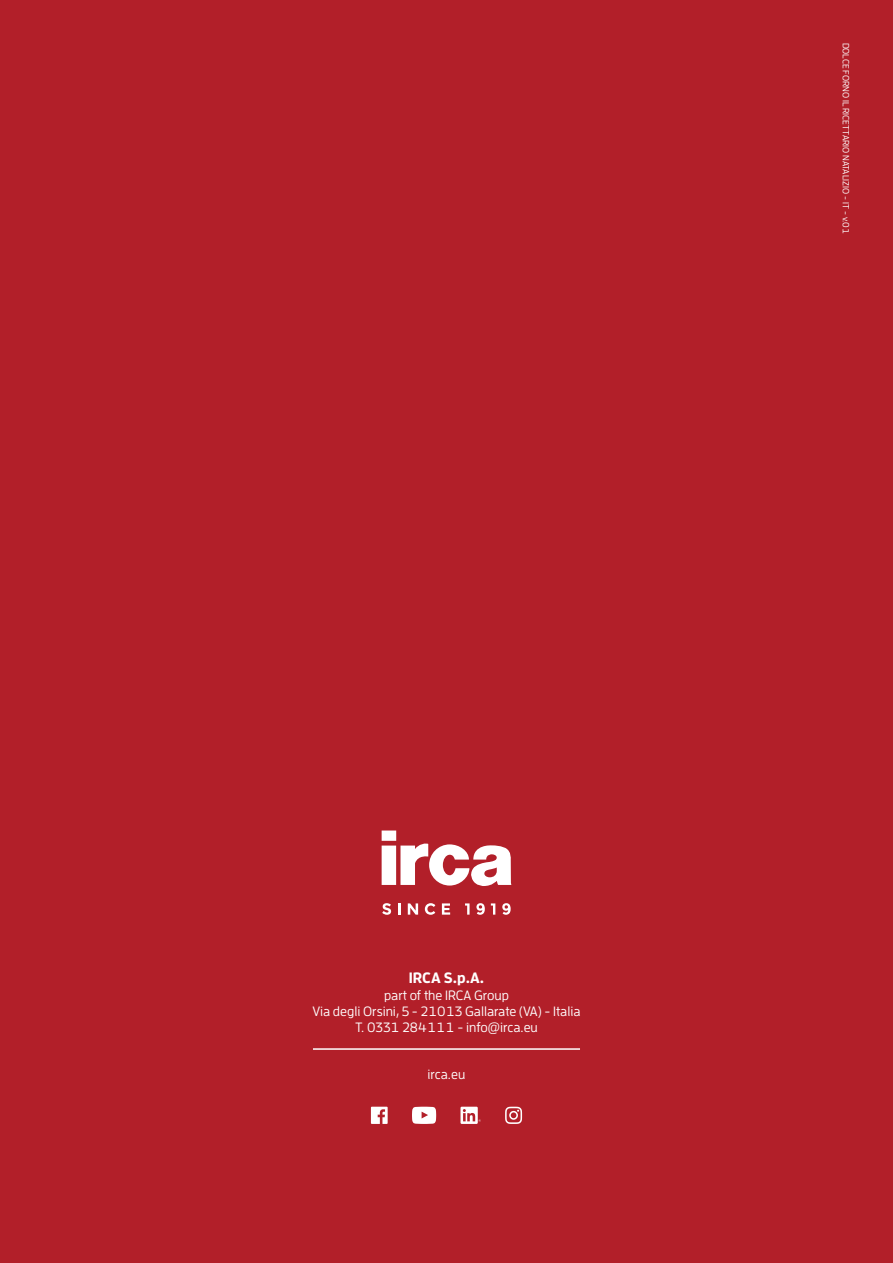
<style>
.page{position:relative;width:893px;height:1263px;background:#b21f29}
.page>*{position:absolute;margin:0;border:0;box-sizing:border-box;transform-origin:0 0}
.t1{font:700 15px "Enzo OT";color:#fff}
.t2{font:500 13.5px/16.2px "Enzo OT";color:#fff;text-align:center}
.t3{font:500 9px "Enzo OT";color:#fff}
</style>
<div class="page">
<svg style="left:371px;top:1107px;width:17px;height:17px"></svg>
<svg style="left:412px;top:1107px;width:24px;height:17px"></svg>
<svg style="left:460px;top:1107px;width:21px;height:17px"></svg>
<svg style="left:505px;top:1107px;width:17px;height:17px"></svg>
<hr style="left:313px;top:1048px;width:267px;height:2px;background:#fff">
<svg style="left:382px;top:830px;width:129px;height:56px"></svg>
<svg style="left:382px;top:903px;width:9px;height:12px"></svg>
<svg style="left:398px;top:903px;width:2px;height:12px"></svg>
<svg style="left:408px;top:903px;width:10px;height:12px"></svg>
<svg style="left:425px;top:903px;width:10px;height:12px"></svg>
<svg style="left:442px;top:903px;width:8px;height:12px"></svg>
<svg style="left:465px;top:903px;width:5px;height:12px"></svg>
<svg style="left:476px;top:903px;width:9px;height:12px"></svg>
<svg style="left:491px;top:903px;width:4px;height:12px"></svg>
<svg style="left:502px;top:903px;width:9px;height:12px"></svg>
<p class="t3" style="left:851px;top:43px;width:193px;rotate:90deg">DOLCE FORNO IL RICETTARIO NATALIZIO - IT - v.01</p>
<p class="t1" style="left:409px;top:969px;width:77px">IRCA S.p.A.</p>
<p class="t2" style="left:312px;top:986px;width:270px">part of the IRCA Group<br>Via degli Orsini, 5 - 21013 Gallarate (VA) - Italia<br>T. 0331 284111 - info@irca.eu</p>
<p class="t2" style="left:428px;top:1066px;width:39px">irca.eu</p>
</div>
